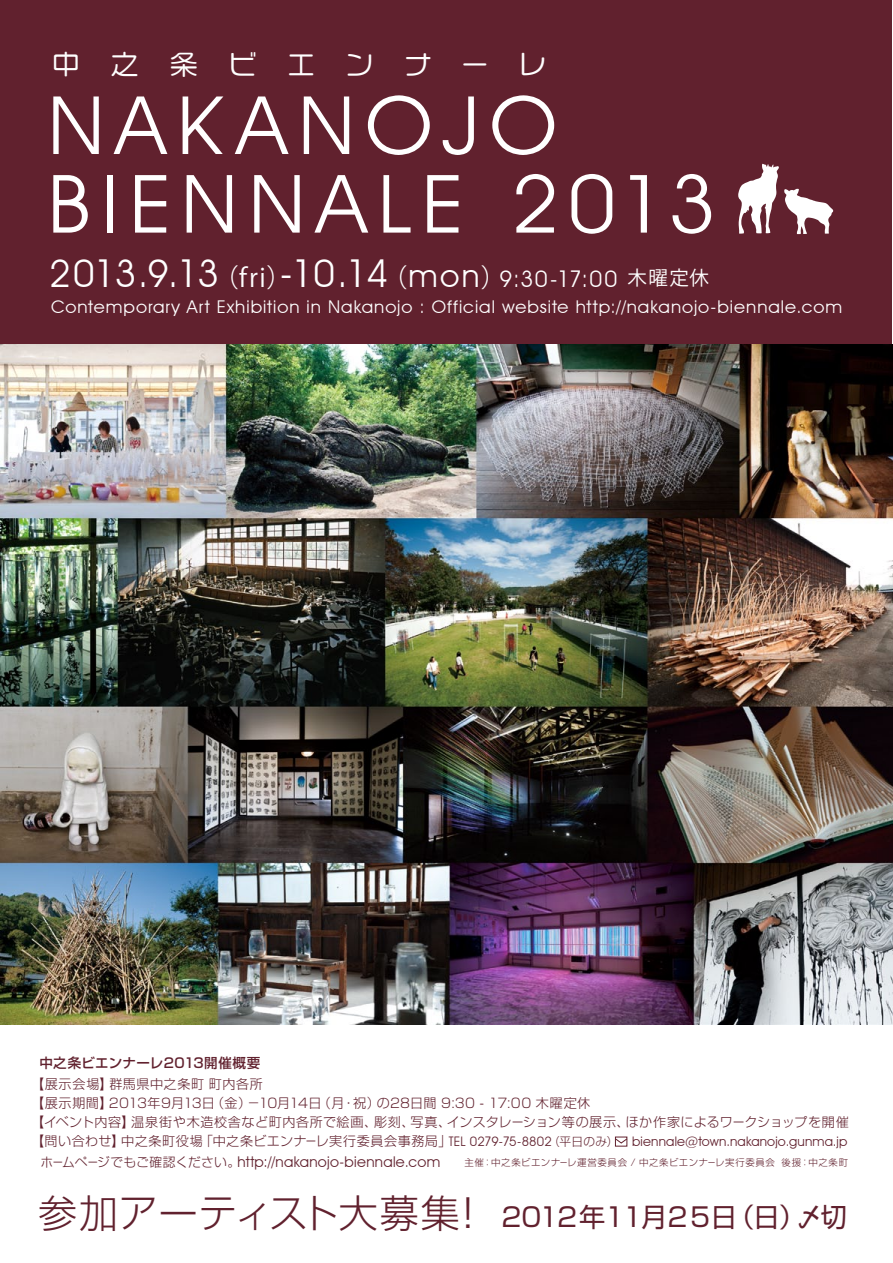
<style>
.page{position:relative;width:893px;height:1263px;background:#fff}
.page>*{position:absolute;margin:0;border:0;box-sizing:border-box;transform-origin:0 0}
.t1{font:81.6px/78.6px "Advantage";letter-spacing:.12em;color:#fff;scale:1.05 1}
.t2{font:38.4px "Advantage";letter-spacing:-.02em;color:#fff}
.t3{font:27.15px "VD Logo Maru Medium P";letter-spacing:1.07em;color:#fff;scale:1.04 1}
.t4{font:26.25px "Shin Go Pro";letter-spacing:-.105em;color:#61212e}
.t5{font:17.55px "Advantage";letter-spacing:.055em;color:#fff;scale:1.04 1}
.t6{font:14.85px "Advantage";letter-spacing:.02em;color:#61212e}
.t7{font:500 13.5px "Shin Go Pro";letter-spacing:.025em;color:#61212e}
.t8{font:13.2px "Advantage";letter-spacing:.01em;color:#61212e}
.t9{font:300 13.05px/19.2px "Shin Go Pro";letter-spacing:.03em;color:#61212e}
.t10{font:300 9.45px "Shin Go Pro";letter-spacing:.06em;color:#61212e}
.s1{font-family:"Koz Go Pro";font-size:25.65px}
.s2{font-size:32.1px}
.s3{font-size:23.1px}
.s4{font-family:"Koz Go Pro";font-size:19.5px}
.s5{font-family:"Shin Go Pro";font-weight:300;font-size:13.05px}
.s6{font-family:"Koz Go Pro";font-size:11.7px}
.s7{font-family:"Shin Go Pro";font-weight:300;font-size:11.7px}
.s8{font-family:"Shin Go Pro";font-weight:300;font-size:12.75px}
.s9{font-weight:300;font-size:39px}
</style>
<div class="page">
<div style="left:0;top:0;width:892px;height:1263px;background:#61212e"></div>
<div style="left:0;top:1005px;width:893px;height:258px;background:#fff"></div>
<svg style="left:738px;top:164px;width:95px;height:70px"></svg>
<svg style="left:614px;top:1138px;width:14px;height:6px"></svg>
<img style="left:0;top:344px;width:893px;height:681px">
<h3 class="t3" style="left:52px;top:51px;width:477px">中之条ビエンナーレ</h3>
<h1 class="t1" style="left:48px;top:85px;width:638px">NAKANOJO<br>BIENNALE 2013</h1>
<h2 class="t2" style="left:49px;top:250px;width:661px">2013.9.13<span class="s1">（fri）</span>-10.14<span class="s1">（</span><span class="s2">mon</span><span class="s1">）</span><span class="s3">9:30-17:00</span> <span class="s4">木曜定休</span></h2>
<h3 class="t5" style="left:51px;top:296px;width:762px">Contemporary Art Exhibition in Nakanojo : Official website http://nakanojo-biennale.com</h3>
<p class="t7" style="left:39px;top:1052px;width:222px">中之条ビエンナーレ2013開催概要</p>
<p class="t9" style="left:31px;top:1072px;width:819px">【展示会場】群馬県中之条町 町内各所<br>【展示期間】2013年9月13日（金）－10月14日（月・祝）の28日間 9:30 - 17:00 木曜定休<br>【イベント内容】温泉街や木造校舎など町内各所で絵画、彫刻、写真、インスタレーション等の展示、ほか作家によるワークショップを開催</p>
<p class="t8" style="left:31px;top:1133px;width:818px"><span class="s5">【問い合わせ】中之条町役場「中之条ビエンナーレ実行委員会事務局」</span>TEL 0279-75-8802<span class="s6">（</span><span class="s7">平日のみ</span><span class="s6">）</span> biennale@town.nakanojo.gunma.jp</p>
<p class="t6" style="left:40px;top:1153px;width:401px"><span class="s8">ホームページでもご確認ください。</span>http://nakanojo-biennale.com</p>
<p class="t10" style="left:465px;top:1155px;width:385px">主催：中之条ビエンナーレ運営委員会 / 中之条ビエンナーレ実行委員会 後援：中之条町</p>
<h3 class="t4" style="left:38px;top:1196px;width:811px"><span class="s9">参加アーティスト大募集！</span> 201２年１１月２５日（日）〆切</h3>
</div>
